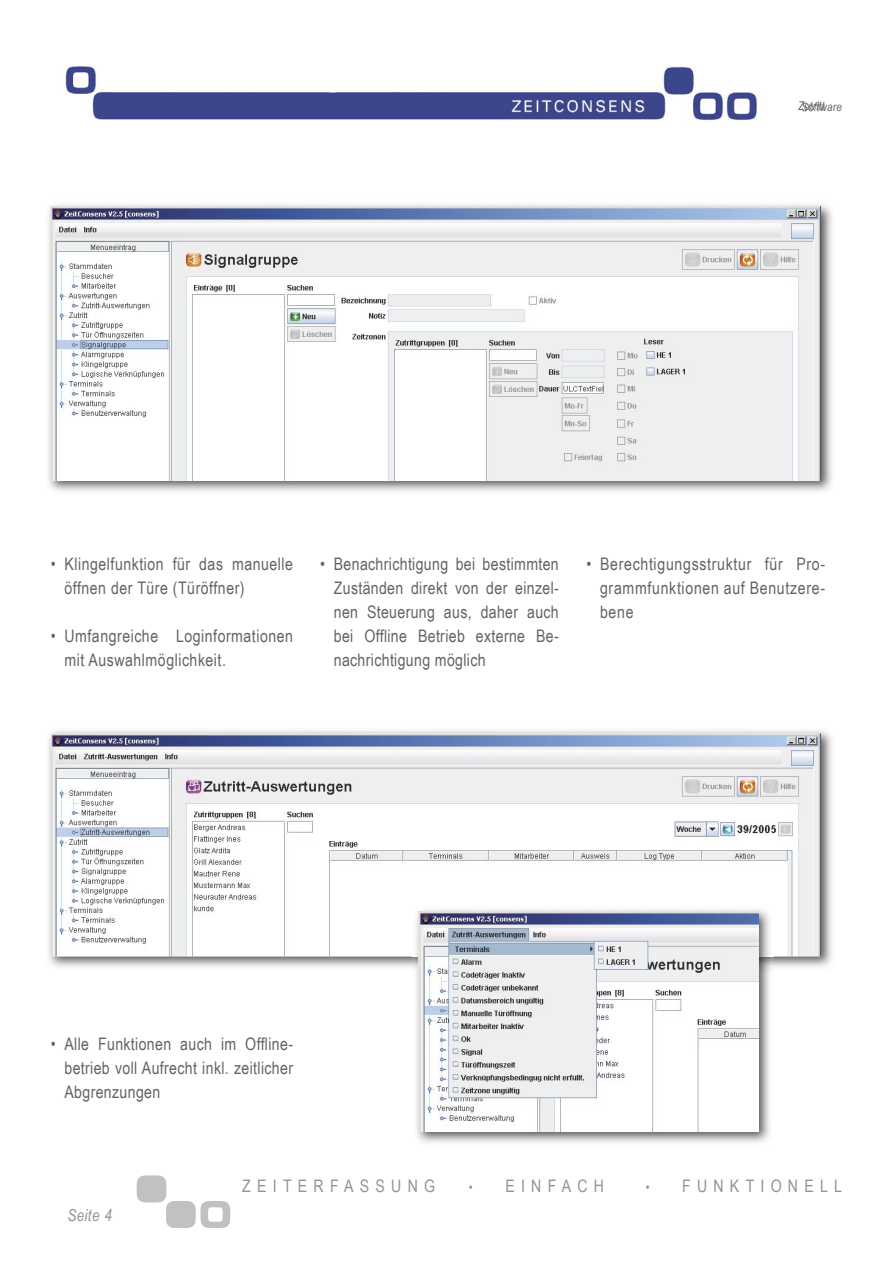
<style>
.page{position:relative;width:893px;height:1263px;background:#fff}
.page>*{position:absolute;margin:0;border:0;box-sizing:border-box;transform-origin:0 0}
.t1{font:17.25px/24px "Arial Narrow";letter-spacing:.03em;color:#636363;text-align:justify}
.t2{font:17.25px "Arial Narrow";letter-spacing:.36em;color:#939393}
.t3{font:italic 16.5px "Arial Narrow";letter-spacing:.02em;color:#939393}
.t4{font:italic 12px "Arial Narrow";letter-spacing:.02em;color:#636363}
.s1{font-size:13.5px}
</style>
<div class="page">
<img style="left:65px;top:66px;width:747px;height:54px">
<svg style="left:802px;top:102px;width:12px;height:9px"></svg>
<svg style="left:137px;top:1175px;width:93px;height:53px"></svg>
<img style="left:48px;top:730px;width:784px;height:238px">
<img style="left:51px;top:733px;width:770px;height:223px">
<img style="left:412px;top:905px;width:362px;height:238px">
<img style="left:419px;top:912px;width:339px;height:220px">
<img style="left:48px;top:204px;width:784px;height:288px">
<img style="left:51px;top:206px;width:770px;height:274px">
<p class="t4" style="left:798px;top:98px;width:28px">Zutritt</p>
<p class="t4" style="left:801px;top:99px;width:42px">Software</p>
<p class="t1" style="left:64px;top:551px;width:230px;text-indent:-14px">• Klingelfunktion für das manuelle öffnen der Türe (Türöffner)</p>
<p class="t1" style="left:64px;top:623px;width:230px;text-indent:-14px">• Umfangreiche Loginformationen mit Auswahlmöglichkeit.</p>
<p class="t1" style="left:334px;top:551px;width:227px;text-indent:-14px">• Benachrichtigung bei bestimmten Zuständen direkt von der einzel&shy;nen Steuerung aus, daher auch bei Offline Betrieb externe Be&shy;nachrichtigung möglich</p>
<p class="t1" style="left:600px;top:551px;width:227px;text-indent:-14px">• Berechtigungsstruktur für Pro&shy;grammfunktionen auf Benutzere&shy;bene</p>
<p class="t1" style="left:64px;top:1031px;width:230px;text-indent:-14px">• Alle Funktionen auch im Offline&shy;betrieb voll Aufrecht inkl. zeitlicher Abgrenzungen</p>
<p class="t3" style="left:67px;top:1204px;width:46px">Seite 4</p>
<p class="t2" style="left:242px;top:1173px;width:194px">ZEITERFASSUNG</p>
<p class="t2" style="left:469px;top:1173px;width:137px"><span class="s1">•</span> EINFACH</p>
<p class="t2" style="left:646px;top:1173px;width:198px"><span class="s1">•</span> FUNKTIONELL</p>
</div>
